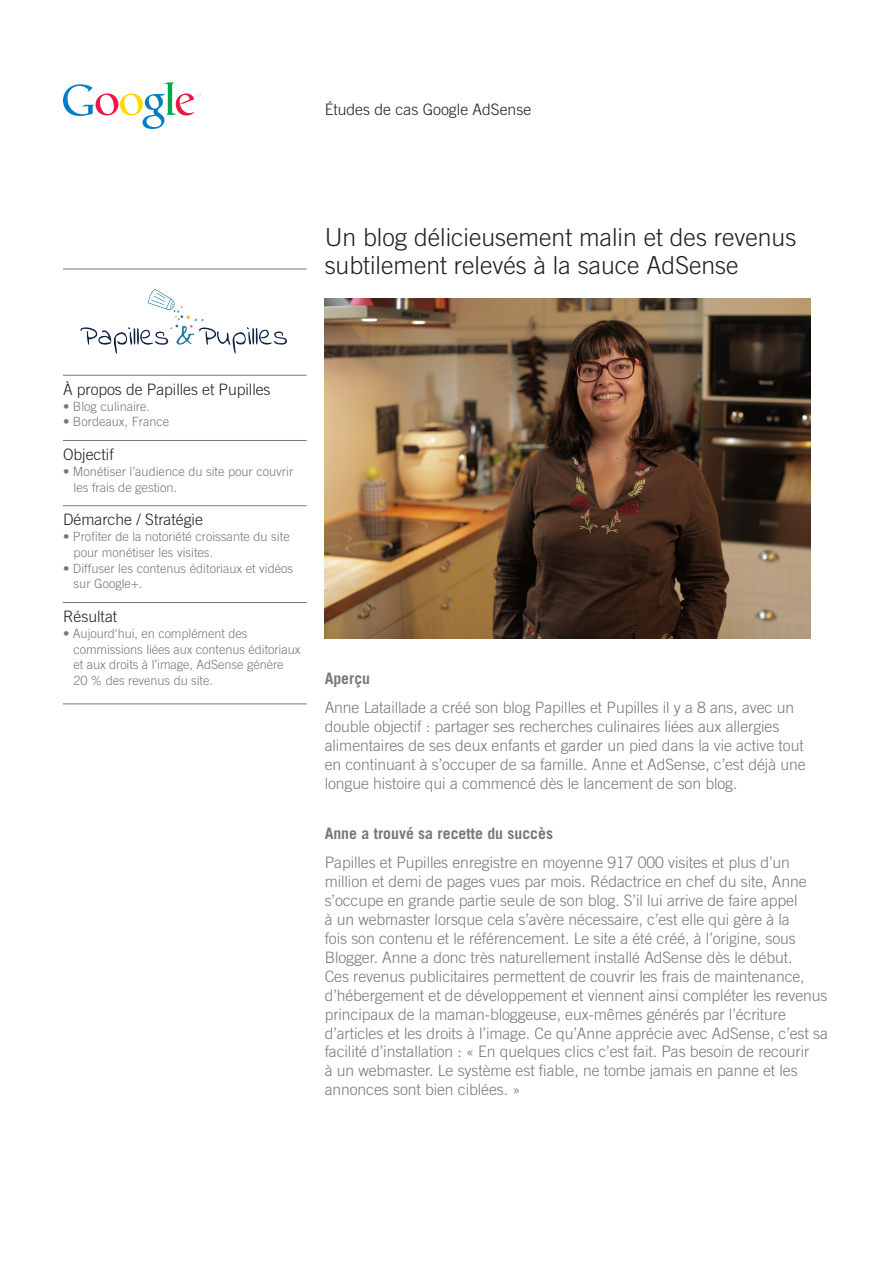
<style>
.page{position:relative;width:893px;height:1263px;background:#fff}
.page>*{position:absolute;margin:0;border:0;box-sizing:border-box;transform-origin:0 0}
.t1{font:300 24.75px/27.8px "Trade Gothic";color:#231f20}
.Body_Copy_Bulletpoin{font:300 15.75px/18.9px "Trade Gothic";letter-spacing:-.005em;color:#76787b}
.Sidebar_Headline{font:300 15.75px "Trade Gothic";color:#231f20}
.Title_of_Sheet{font:300 15.75px "Trade Gothic";color:#231f20}
.Sidebar_Bulletpoints{font:300 12.75px/15.8px "Trade Gothic";color:#76787b}
.s1{font-weight:700}
</style>
<div class="page">
<hr style="left:63px;top:269px;width:244px;height:1px;background:#76787b">
<hr style="left:63px;top:375px;width:244px;height:1px;background:#76787b">
<hr style="left:63px;top:440px;width:244px;height:1px;background:#76787b">
<hr style="left:63px;top:505px;width:244px;height:1px;background:#76787b">
<hr style="left:63px;top:602px;width:244px;height:1px;background:#76787b">
<hr style="left:63px;top:704px;width:244px;height:1px;background:#76787b">
<img style="left:325px;top:299px;width:485px;height:339px">
<svg style="left:63px;top:82px;width:138px;height:47px"></svg>
<img style="left:80px;top:289px;width:207px;height:65px">
<p class="Title_of_Sheet" style="left:325px;top:100px;width:208px">Études de cas Google AdSense</p>
<p class="t1" style="left:325px;top:223px;width:473px">Un blog délicieusement malin et des revenus subtilement relevés à la sauce AdSense</p>
<p class="Sidebar_Headline" style="left:63px;top:380px;width:209px">À propos de Papilles et Pupilles</p>
<p class="Sidebar_Bulletpoints" style="left:63px;top:398px;width:89px">• Blog culinaire.</p>
<p class="Sidebar_Bulletpoints" style="left:63px;top:414px;width:108px">• Bordeaux, France</p>
<p class="Sidebar_Headline" style="left:63px;top:445px;width:52px">Objectif</p>
<p class="Sidebar_Bulletpoints" style="left:74px;top:463px;width:221px;text-indent:-11px">• Monétiser l’audience du site pour couvrir les frais de gestion.</p>
<p class="Sidebar_Headline" style="left:63px;top:510px;width:142px">Démarche / Stratégie</p>
<p class="Sidebar_Bulletpoints" style="left:74px;top:529px;width:218px;text-indent:-11px">• Profiter de la notoriété croissante du site pour monétiser les visites.</p>
<p class="Sidebar_Bulletpoints" style="left:74px;top:560px;width:221px;text-indent:-11px">• Diffuser les contenus éditoriaux et vidéos sur Google+.</p>
<p class="Sidebar_Headline" style="left:63px;top:607px;width:56px">Résultat</p>
<p class="Sidebar_Bulletpoints" style="left:73px;top:625px;width:228px;text-indent:-10px">• Aujourd‘hui, en complément des commissions liées aux contenus éditoriaux et aux droits à l’image, AdSense génère 20 % des revenus du site.</p>
<p class="Body_Copy_Bulletpoin" style="left:325px;top:663px;width:471px;line-height:29.4px"><span class="s1">Aperçu<br></span>Anne Lataillade a créé son blog Papilles et Pupilles il y a 8 ans, avec un</p>
<p class="Body_Copy_Bulletpoin" style="left:325px;top:717px;width:483px">double objectif : partager ses recherches culinaires liées aux allergies alimentaires de ses deux enfants et garder un pied dans la vie active tout en continuant à s’occuper de sa famille. Anne et AdSense, c’est déjà une longue histoire qui a commencé dès le lancement de son blog.</p>
<p class="Body_Copy_Bulletpoin" style="left:325px;top:818px;width:467px;line-height:29.4px"><span class="s1">Anne a trouvé sa recette du succès<br></span>Papilles et Pupilles enregistre en moyenne 917 000 visites et plus d’un</p>
<p class="Body_Copy_Bulletpoin" style="left:325px;top:872px;width:505px">million et demi de pages vues par mois. Rédactrice en chef du site, Anne s’occupe en grande partie seule de son blog. S’il lui arrive de faire appel<br>à un webmaster lorsque cela s’avère nécessaire, c’est elle qui gère à la<br>fois son contenu et le référencement. Le site a été créé, à l’origine, sous Blogger. Anne a donc très naturellement installé AdSense dès le début.<br>Ces revenus publicitaires permettent de couvrir les frais de maintenance, d’hébergement et de développement et viennent ainsi compléter les revenus principaux de la maman-bloggeuse, eux-mêmes générés par l’écriture d’articles et les droits à l’image. Ce qu’Anne apprécie avec AdSense, c’est sa facilité d’installation : « En quelques clics c’est fait. Pas besoin de recourir<br>à un webmaster. Le système est fiable, ne tombe jamais en panne et les annonces sont bien ciblées. »</p>
</div>
